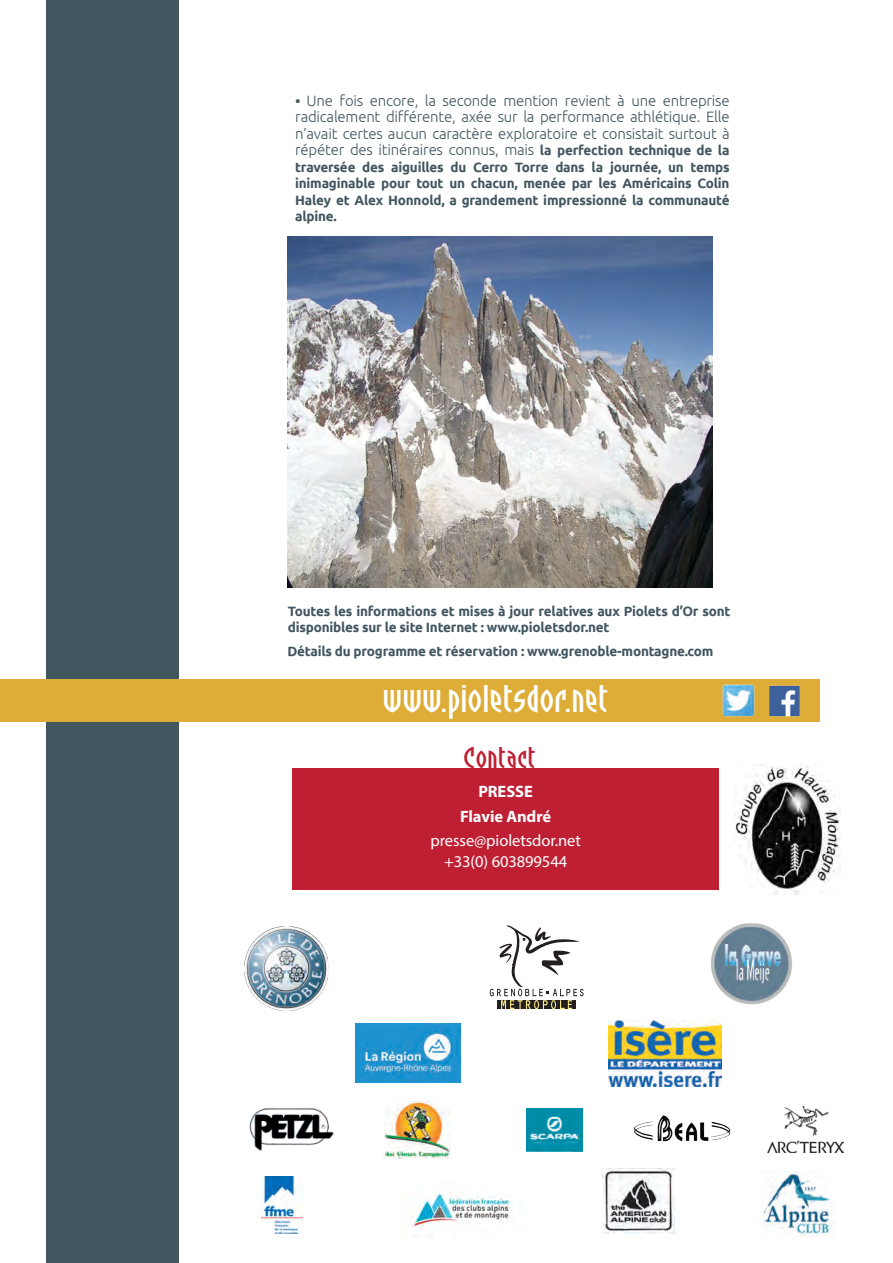
<style>
.page{position:relative;width:893px;height:1263px;background:#fff}
.page>*{position:absolute;margin:0;border:0;box-sizing:border-box;transform-origin:0 0}
.t1{font:34.5px "Tyson";letter-spacing:.05em;color:#fff;scale:1.18 1}
.t2{font:26.85px "Tyson";letter-spacing:.06em;color:#bf1f33;scale:1.18 1}
.t3{font:16.5px/21px "Myriad Pro";letter-spacing:-.005em;color:#fff;text-align:center}
.t4{font:700 16.5px/25.5px "Myriad Pro";letter-spacing:-.005em;color:#fff;text-align:center}
.t5{font:300 15px/16.5px "Ubuntu";letter-spacing:-.015em;color:#425660;text-align:justify}
.t6{font:700 13.5px/16.5px "Ubuntu";letter-spacing:-.015em;color:#425660;text-align:justify}
.s1{font-weight:700;font-size:13.5px}
</style>
<div class="page">
<div style="left:46px;top:0;width:133px;height:1263px;background:#425660"></div>
<div style="left:293px;top:769px;width:426px;height:121px;background:#bf1f33"></div>
<div style="left:0;top:679px;width:819px;height:43px;background:#dead37"></div>
<img style="left:769px;top:679px;width:51px;height:43px">
<img style="left:722px;top:684px;width:33px;height:33px">
<img style="left:735px;top:764px;width:105px;height:130px">
<img style="left:288px;top:236px;width:425px;height:351px">
<img style="left:245px;top:926px;width:83px;height:84px">
<svg style="left:490px;top:925px;width:94px;height:84px"></svg>
<img style="left:603px;top:1168px;width:72px;height:65px">
<img style="left:761px;top:1172px;width:74px;height:64px">
<img style="left:383px;top:1101px;width:67px;height:57px">
<img style="left:410px;top:1192px;width:113px;height:37px">
<img style="left:261px;top:1176px;width:42px;height:58px">
<img style="left:249px;top:1108px;width:85px;height:43px">
<img style="left:767px;top:1106px;width:77px;height:47px">
<img style="left:711px;top:923px;width:81px;height:82px">
<img style="left:355px;top:1023px;width:105px;height:59px">
<img style="left:609px;top:1020px;width:113px;height:66px">
<img style="left:634px;top:1115px;width:97px;height:27px">
<img style="left:527px;top:1108px;width:55px;height:43px">
<p class="t5" style="left:295px;top:92px;width:436px;text-indent:11px">Une fois encore, la seconde mention revient à une entreprise radicalement différente, axée sur la performance athlétique. Elle n’avait certes aucun caractère exploratoire et consistait surtout à répéter des itinéraires connus, mais <span class="s1">la perfection technique de la</span></p>
<p class="t6" style="left:295px;top:158px;width:436px">traversée des aiguilles du Cerro Torre dans la journée, un temps inimaginable pour tout un chacun, menée par les Américains Colin Haley et Alex Honnold, a grandement impressionné la communauté alpine.</p>
<p class="t6" style="left:288px;top:602px;width:444px">Toutes les informations et mises à jour relatives aux Piolets d’Or sont disponibles sur le site Internet : www.pioletsdor.net</p>
<p class="t6" style="left:287px;top:643px;width:427px">Détails du programme et réservation : www.grenoble-montagne.com</p>
<h1 class="t1" style="left:384px;top:680px;width:191px">www.pioletsdor.net</h1>
<h2 class="t2" style="left:464px;top:743px;width:61px">Contact</h2>
<p class="t4" style="left:460px;top:778px;width:92px">PRESSE<br>Flavie André</p>
<p class="t3" style="left:430px;top:830px;width:152px">presse@pioletsdor.net +33(0) 603899544</p>
</div>
